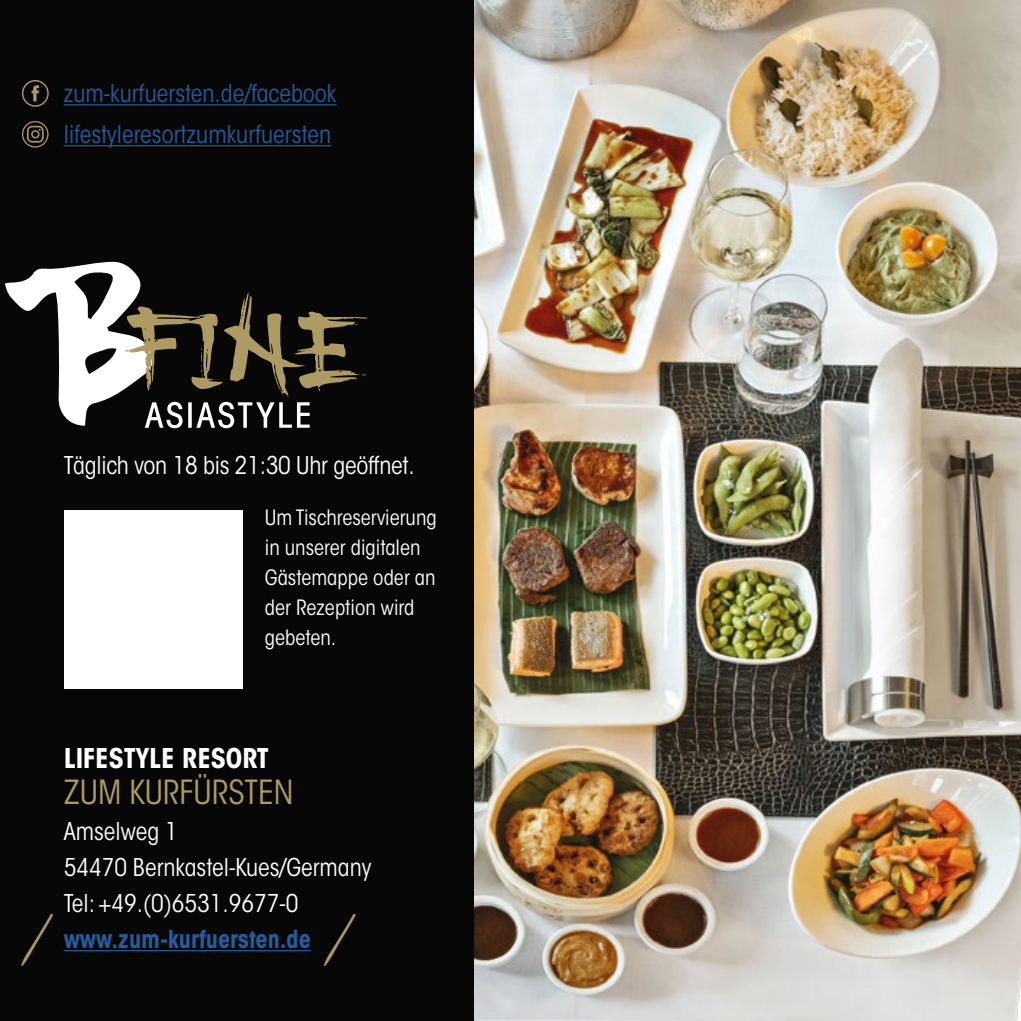
<style>
.page{position:relative;width:1021px;height:1021px;background:#fff}
.page>*{position:absolute;margin:0;border:0;box-sizing:border-box;transform-origin:0 0}
.t1{font:condensed 33px "ITC Avant Garde Std";color:#ae9a64}
.t2{font:700 condensed 27px "ITC Avant Garde Std";color:#fff}
.t3{font:condensed 24.3px "ITC Avant Garde Std";color:#fff}
.t4{font:condensed 24.3px/40.8px "ITC Avant Garde Std";color:#275b9b}
.t5{font:700 condensed 24.3px "ITC Avant Garde Std";color:#275b9b}
.t6{font:condensed 21px/30px "ITC Avant Garde Std";color:#fff}
.s1{font-family:"Millanova";font-weight:400;font-stretch:normal;font-size:33.3px;color:#ae9a64}
</style>
<div class="page">
<img style="left:473px;top:0;width:547px;height:1020px">
<div style="left:0;top:0;width:473px;height:1020px;background:#080707"></div>
<hr style="left:64px;top:950px;width:247px;height:1px;background:#275b9b">
<hr style="left:64px;top:104px;width:272px;height:1px;background:#275b9b">
<hr style="left:64px;top:145px;width:267px;height:1px;background:#275b9b">
<svg style="left:22px;top:80px;width:27px;height:27px"></svg>
<svg style="left:22px;top:121px;width:27px;height:27px"></svg>
<svg style="left:5px;top:261px;width:362px;height:167px"></svg>
<div style="left:64px;top:509px;width:178px;height:179px;background:#fff"></div>
<p class="t4" style="left:64px;top:73px;width:274px">zum-kurfuersten.de/facebook lifestyleresortzumkurfuersten</p>
<p class="t3" style="left:64px;top:451px;width:352px">Täglich von 18 bis 21:30 Uhr geöffnet.</p>
<p class="t6" style="left:265px;top:503px;width:173px">Um Tischreservierung in unserer digitalen<br>Gästemappe oder an der Rezeption wird gebeten.</p>
<p class="t2" style="left:64px;top:741px;width:206px">LIFESTYLE RESORT</p>
<h1 class="t1" style="left:64px;top:772px;width:231px">ZUM KURFÜRSTEN</h1>
<p class="t3" style="left:64px;top:816px;width:115px">Amselweg 1</p>
<p class="t3" style="left:64px;top:852px;width:309px">54470 Bernkastel-Kues/Germany</p>
<p class="t3" style="left:64px;top:888px;width:236px">Tel: +49.(0)6531.9677-0</p>
<p class="t5" style="left:33px;top:923px;width:319px"><span class="s1">/</span> www.zum-kurfuersten.de <span class="s1">/</span></p>
</div>
